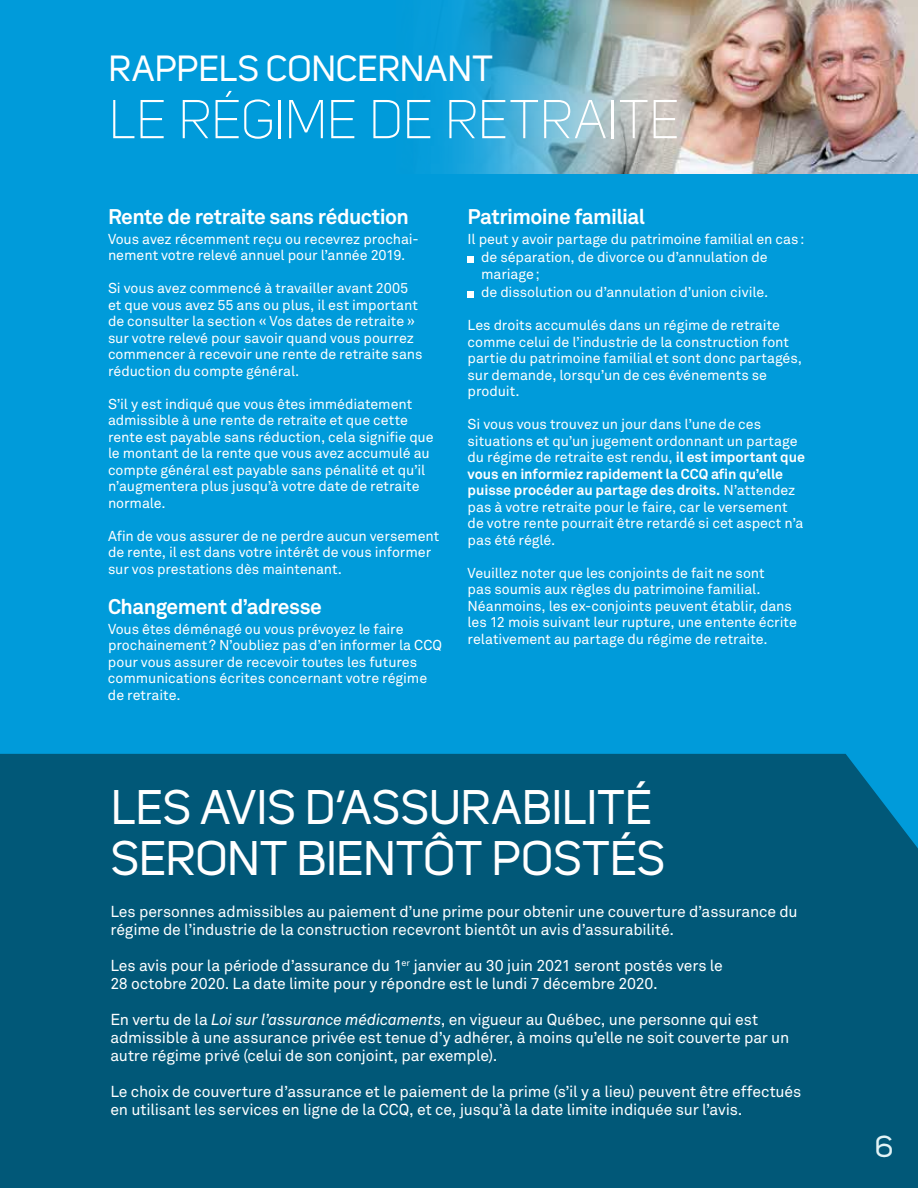
<style>
.page{position:relative;width:918px;height:1188px;background:#fff}
.page>*{position:absolute;margin:0;border:0;box-sizing:border-box;transform-origin:0 0}
.t1{font:300 54px "Uni Sans";color:#fff}
.t2{font:48px/51px "Uni Sans";color:#fff}
.t3{font:36px "Uni Sans";color:#fff}
.t4{font:30px "Uni Sans";color:#e2f3f6}
.t5{font:700 21px "Akkurat Pro";letter-spacing:-.025em;color:#fff}
.t6{font:15.75px/18px "Akkurat Pro";letter-spacing:-.01em;color:#fff}
.t7{font:14.25px/16.5px "Akkurat Pro";letter-spacing:-.005em;color:#fff}
.s1{font-weight:700}
.s2{font-style:italic}
</style>
<div class="page">
<div style="left:0;top:0;width:918px;height:754px;background:#009bda"></div>
<div style="left:0;top:754px;width:918px;height:434px;background:#015878"></div>
<img style="left:396px;top:0;width:522px;height:173px">
<svg style="left:468px;top:256px;width:6px;height:6px"></svg>
<svg style="left:468px;top:291px;width:6px;height:6px"></svg>
<h3 class="t3" style="left:108px;top:48px;width:386px">RAPPELS CONCERNANT</h3>
<h1 class="t1" style="left:109px;top:88px;width:572px">LE RÉGIME DE RETRAITE</h1>
<h3 class="t5" style="left:108px;top:203px;width:302px">Rente de retraite sans réduction</h3>
<p class="t7" style="left:108px;top:230px;width:310px">Vous avez récemment reçu ou recevrez prochai&shy;nement votre relevé annuel pour l’année 2019.</p>
<p class="t7" style="left:108px;top:280px;width:316px">Si vous avez commencé à travailler avant 2005 et que vous avez 55 ans ou plus, il est important de consulter la section « Vos dates de retraite » sur votre relevé pour savoir quand vous pourrez commencer à recevoir une rente de retraite sans réduction du compte général.</p>
<p class="t7" style="left:108px;top:395px;width:327px">S’il y est indiqué que vous êtes immédiatement admissible à une rente de retraite et que cette rente est payable sans réduction, cela signifie que le montant de la rente que vous avez accumulé au compte général est payable sans pénalité et qu’il n’augmentera plus jusqu’à votre date de retraite normale.</p>
<p class="t7" style="left:108px;top:527px;width:333px">Afin de vous assurer de ne perdre aucun versement de rente, il est dans votre intérêt de vous informer sur vos prestations dès maintenant.</p>
<h3 class="t5" style="left:108px;top:594px;width:215px">Changement d’adresse</h3>
<p class="t7" style="left:108px;top:621px;width:336px">Vous êtes déménagé ou vous prévoyez le faire prochainement? N’oubliez pas d’en informer la CCQ pour vous assurer de recevoir toutes les futures communications écrites concernant votre régime de retraite.</p>
<h3 class="t5" style="left:468px;top:203px;width:179px">Patrimoine familial</h3>
<p class="t7" style="left:481px;top:229px;width:325px;line-height:18.6px;text-indent:-13px">Il peut y avoir partage du patrimoine familial en cas: de séparation, de divorce ou d’annulation de</p>
<p class="t7" style="left:481px;top:264px;width:289px;line-height:18.6px">mariage;<br>de dissolution ou d’annulation d’union civile.</p>
<p class="t7" style="left:468px;top:317px;width:336px">Les droits accumulés dans un régime de retraite comme celui de l’industrie de la construction font partie du patrimoine familial et sont donc partagés, sur demande, lorsqu’un de ces événements se produit.</p>
<p class="t7" style="left:468px;top:416px;width:339px">Si vous vous trouvez un jour dans l’une de ces situations et qu’un jugement ordonnant un partage du régime de retraite est rendu, <span class="s1">il est important que vous en informiez rapidement la CCQ afin qu’elle puisse procéder au partage des droits.</span> N’attendez pas à votre retraite pour le faire, car le versement de votre rente pourrait être retardé si cet aspect n’a pas été réglé.</p>
<p class="t7" style="left:468px;top:565px;width:331px">Veuillez noter que les conjoints de fait ne sont<br>pas soumis aux règles du patrimoine familial.<br>Néanmoins, les ex-conjoints peuvent établir, dans les 12 mois suivant leur rupture, une entente écrite relativement au partage du régime de retraite.</p>
<h2 class="t2" style="left:111px;top:783px;width:556px">LES AVIS D’ASSURABILITÉ<br>SERONT BIENTÔT POSTÉS</h2>
<p class="t6" style="left:110px;top:903px;width:689px">Les personnes admissibles au paiement d’une prime pour obtenir une couverture d’assurance du régime de l’industrie de la construction recevront bientôt un avis d’assurabilité.</p>
<p class="t6" style="left:110px;top:957px;width:614px">Les avis pour la période d’assurance du 1<sup>er</sup> janvier au 30 juin 2021 seront postés vers le<br>28 octobre 2020. La date limite pour y répondre est le lundi 7 décembre 2020.</p>
<p class="t6" style="left:110px;top:1011px;width:680px">En vertu de la <span class="s2">Loi sur l’assurance médicaments</span>, en vigueur au Québec, une personne qui est admissible à une assurance privée est tenue d’y adhérer, à moins qu’elle ne soit couverte par un autre régime privé (celui de son conjoint, par exemple).</p>
<p class="t6" style="left:110px;top:1083px;width:693px">Le choix de couverture d’assurance et le paiement de la prime (s’il y a lieu) peuvent être effectués en utilisant les services en ligne de la CCQ, et ce, jusqu’à la date limite indiquée sur l’avis.</p>
<h3 class="t4" style="left:875px;top:1129px;width:20px">6</h3>
</div>
